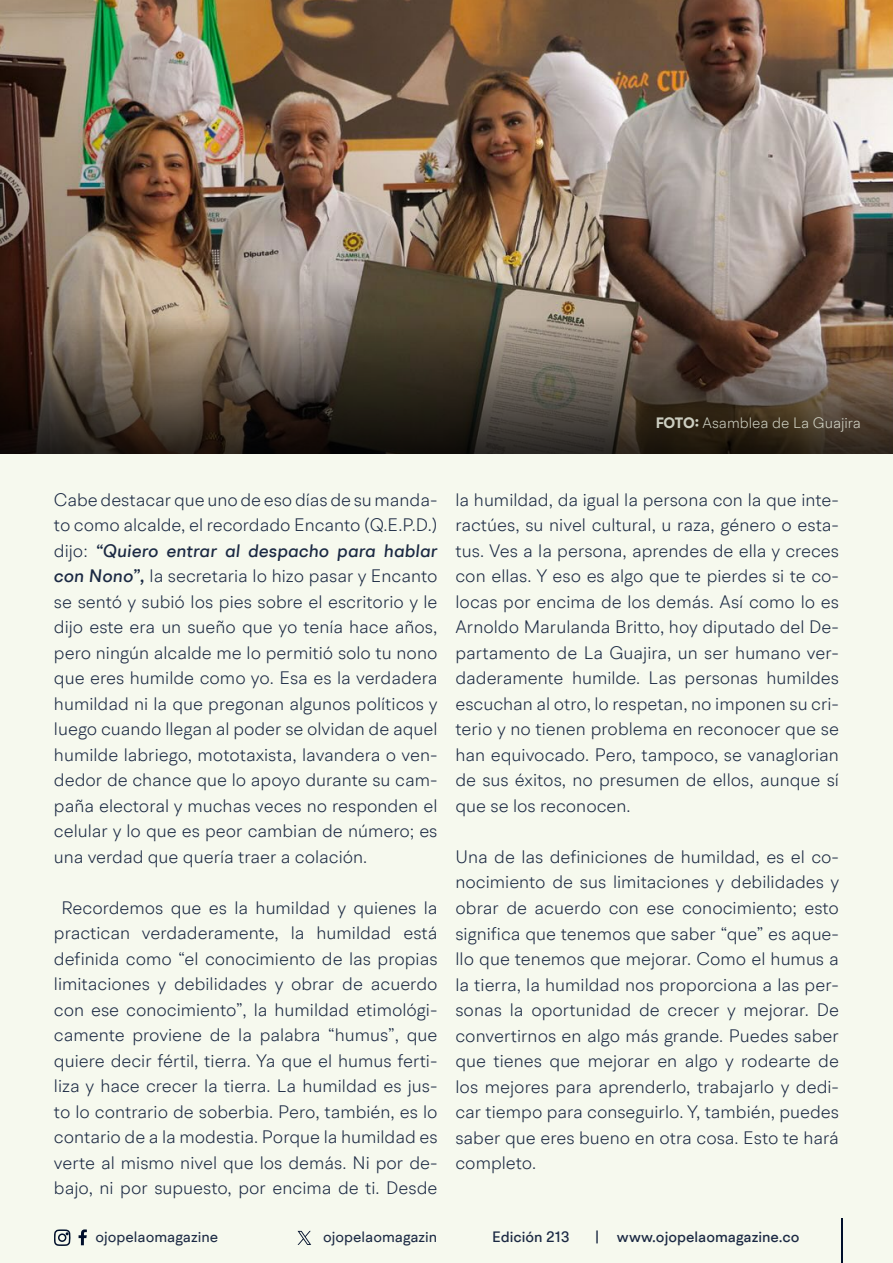
<style>
.page{position:relative;width:893px;height:1263px;background:#f6f9ee}
.page>*{position:absolute;margin:0;border:0;box-sizing:border-box;transform-origin:0 0}
.t1{font:300 18px/25.5px "BR Hendrix";color:#1b2943;text-align:justify}
.t2{font:500 15px "BR Hendrix";color:#1b2943}
.t3{font:15px "BR Hendrix";color:#1b2943}
.t4{font:300 15px "BR Hendrix";color:#f5faed}
.s1{font-weight:700}
.s2{font-weight:500;font-style:italic}
</style>
<div class="page">
<svg style="left:79px;top:1229px;width:8px;height:16px"></svg>
<svg style="left:54px;top:1229px;width:17px;height:17px"></svg>
<hr style="left:841px;top:1219px;width:1px;height:44px;background:#000f2b">
<svg style="left:298px;top:1231px;width:13px;height:14px"></svg>
<img style="left:0;top:0;width:893px;height:317px">
<svg style="left:0;top:317px;width:893px;height:137px;background:#504438"></svg>
<p class="t4" style="left:655px;top:413px;width:207px"><span class="s1">FOTO:</span> Asamblea de La Guajira</p>
<p class="t1" style="left:54px;top:487px;width:385px">Cabe destacar que uno de eso días de su manda&shy;to como alcalde, el recordado Encanto (Q.E.P.D.) dijo: <span class="s2">“Quiero entrar al despacho para hablar con Nono”,</span> la secretaria lo hizo pasar y Encanto se sentó y subió los pies sobre el escritorio y le dijo este era un sueño que yo tenía hace años, pero ningún alcalde me lo permitió solo tu nono que eres humilde como yo. Esa es la verdadera humildad ni la que pregonan algunos políticos y luego cuando llegan al poder se olvidan de aquel humilde labriego, mototaxista, lavandera o ven&shy;dedor de chance que lo apoyo durante su cam&shy;paña electoral y muchas veces no responden el celular y lo que es peor cambian de número; es una verdad que quería traer a colación.</p>
<p class="t1" style="left:54px;top:895px;width:385px;text-align:center">Recordemos que es la humildad y quienes la practican verdaderamente, la humildad está definida como “el conocimiento de las propias limitaciones y debilidades y obrar de acuerdo con ese conocimiento”, la humildad etimológi&shy;camente proviene de la palabra “humus”, que quiere decir fértil, tierra. Ya que el humus ferti&shy;liza y hace crecer la tierra. La humildad es jus&shy;to lo contrario de soberbia. Pero, también, es lo contario de a la modestia. Porque la humildad es verte al mismo nivel que los demás. Ni por de&shy;bajo, ni por supuesto, por encima de ti. Desde</p>
<p class="t1" style="left:455px;top:487px;width:385px">la humildad, da igual la persona con la que inte&shy;ractúes, su nivel cultural, u raza, género o esta&shy;tus. Ves a la persona, aprendes de ella y creces con ellas. Y eso es algo que te pierdes si te co&shy;locas por encima de los demás. Así como lo es Arnoldo Marulanda Britto, hoy diputado del De&shy;partamento de La Guajira, un ser humano ver&shy;daderamente humilde. Las personas humildes escuchan al otro, lo respetan, no imponen su cri&shy;terio y no tienen problema en reconocer que se han equivocado. Pero, tampoco, se vanaglorian de sus éxitos, no presumen de ellos, aunque sí que se los reconocen.</p>
<p class="t1" style="left:455px;top:844px;width:385px">Una de las definiciones de humildad, es el co&shy;nocimiento de sus limitaciones y debilidades y obrar de acuerdo con ese conocimiento; esto significa que tenemos que saber “que” es aque&shy;llo que tenemos que mejorar. Como el humus a la tierra, la humildad nos proporciona a las per&shy;sonas la oportunidad de crecer y mejorar. De convertirnos en algo más grande. Puedes saber que tienes que mejorar en algo y rodearte de los mejores para aprenderlo, trabajarlo y dedi&shy;car tiempo para conseguirlo. Y, también, puedes saber que eres bueno en otra cosa. Esto te hará completo.</p>
<p class="t3" style="left:96px;top:1227px;width:124px">ojopelaomagazine</p>
<p class="t3" style="left:323px;top:1227px;width:116px">ojopelaomagazin</p>
<p class="t2" style="left:492px;top:1227px;width:79px">Edición 213</p>
<p class="t2" style="left:595px;top:1227px;width:206px">| www.ojopelaomagazine.co</p>
</div>
